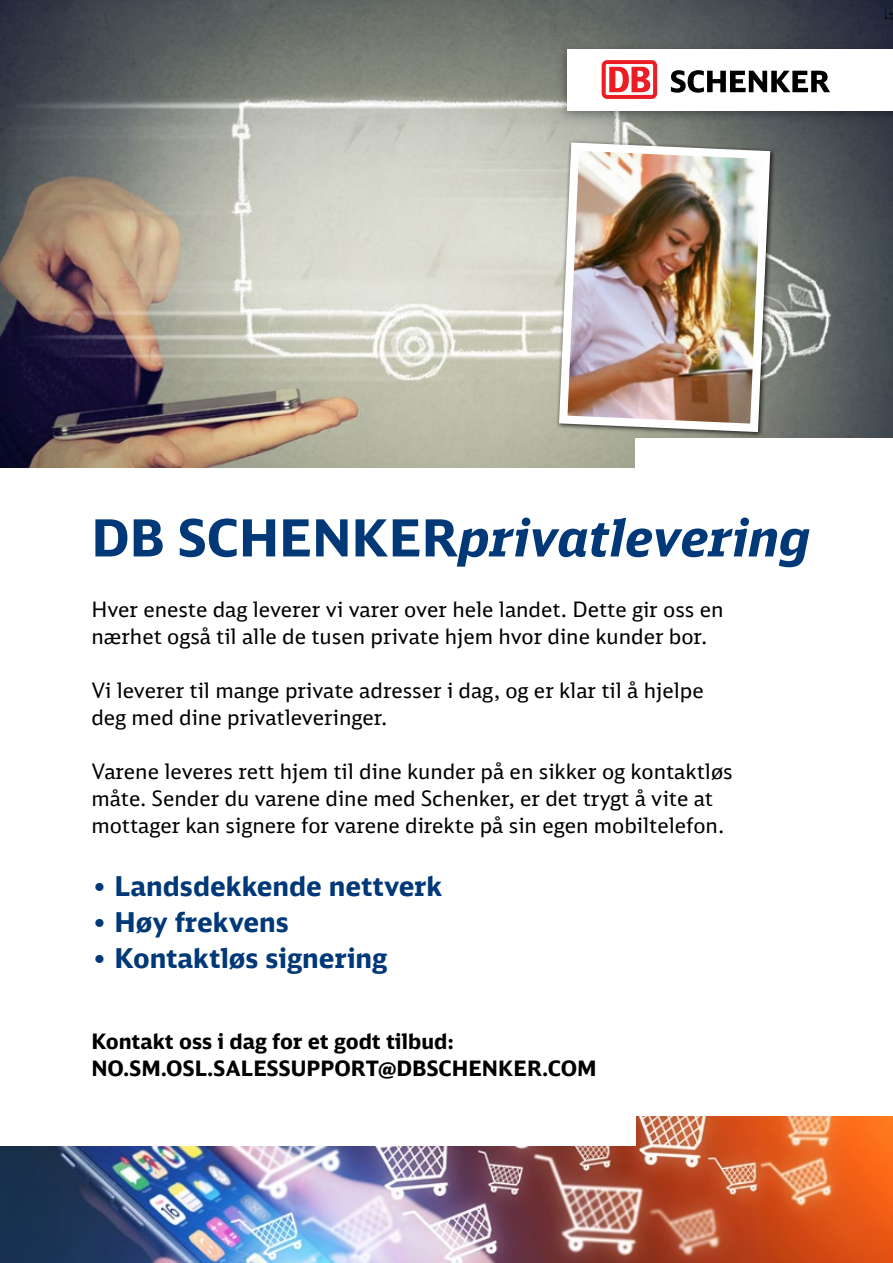
<style>
.page{position:relative;width:893px;height:1263px;background:#fff}
.page>*{position:absolute;margin:0;border:0;box-sizing:border-box;transform-origin:0 0}
.t1{font:italic 700 51px "DB Sans";color:#003878}
.t2{font:700 27px "DB Sans";color:#003878}
.t3{font:21px/27px "DB Sans";color:#000}
.t4{font:700 21px/27px "DB Sans";color:#000}
.s1{font-style:normal}
</style>
<div class="page">
<img style="left:0;top:1117px;width:893px;height:146px">
<img style="left:0;top:0;width:893px;height:468px">
<div style="left:636px;top:439px;width:257px;height:50px;background:#fff"></div>
<div style="left:0;top:1102px;width:636px;height:44px;background:#fff"></div>
<img style="left:554px;top:40px;width:339px;height:86px">
<div style="left:567px;top:49px;width:326px;height:61px;background:#fff"></div>
<svg style="left:885px;top:7px;width:8px;height:13px"></svg>
<svg style="left:671px;top:70px;width:159px;height:23px"></svg>
<div style="left:602px;top:60px;width:55px;height:39px;background:#ed1d24;border-radius:6px"></div>
<svg style="left:606px;top:64px;width:47px;height:31px"></svg>
<svg style="left:609px;top:67px;width:41px;height:25px"></svg>
<img style="left:555px;top:138px;width:219px;height:298px">
<h1 class="t1" style="left:91px;top:505px;width:720px"><span class="s1">DB SCHENKER</span>privatlevering</h1>
<p class="t3" style="left:91px;top:596px;width:634px">Hver eneste dag leverer vi varer over hele landet. Dette gir oss en nærhet også til alle de tusen private hjem hvor dine kunder bor.</p>
<p class="t3" style="left:91px;top:677px;width:614px">Vi leverer til mange private adresser i dag, og er klar til å hjelpe deg med dine privatleveringer.</p>
<p class="t3" style="left:91px;top:758px;width:643px">Varene leveres rett hjem til dine kunder på en sikker og kontaktløs måte. Sender du varene dine med Schenker, er det trygt å vite at mottager kan signere for varene direkte på sin egen mobiltelefon.</p>
<p class="t2" style="left:91px;top:869px;width:352px">• Landsdekkende nettverk</p>
<p class="t2" style="left:91px;top:905px;width:199px">• Høy frekvens</p>
<p class="t2" style="left:91px;top:941px;width:297px">• Kontaktløs signering</p>
<p class="t4" style="left:91px;top:1027px;width:507px">Kontakt oss i dag for et godt tilbud:<br>NO.SM.OSL.SALESSUPPORT@DBSCHENKER.COM</p>
</div>
